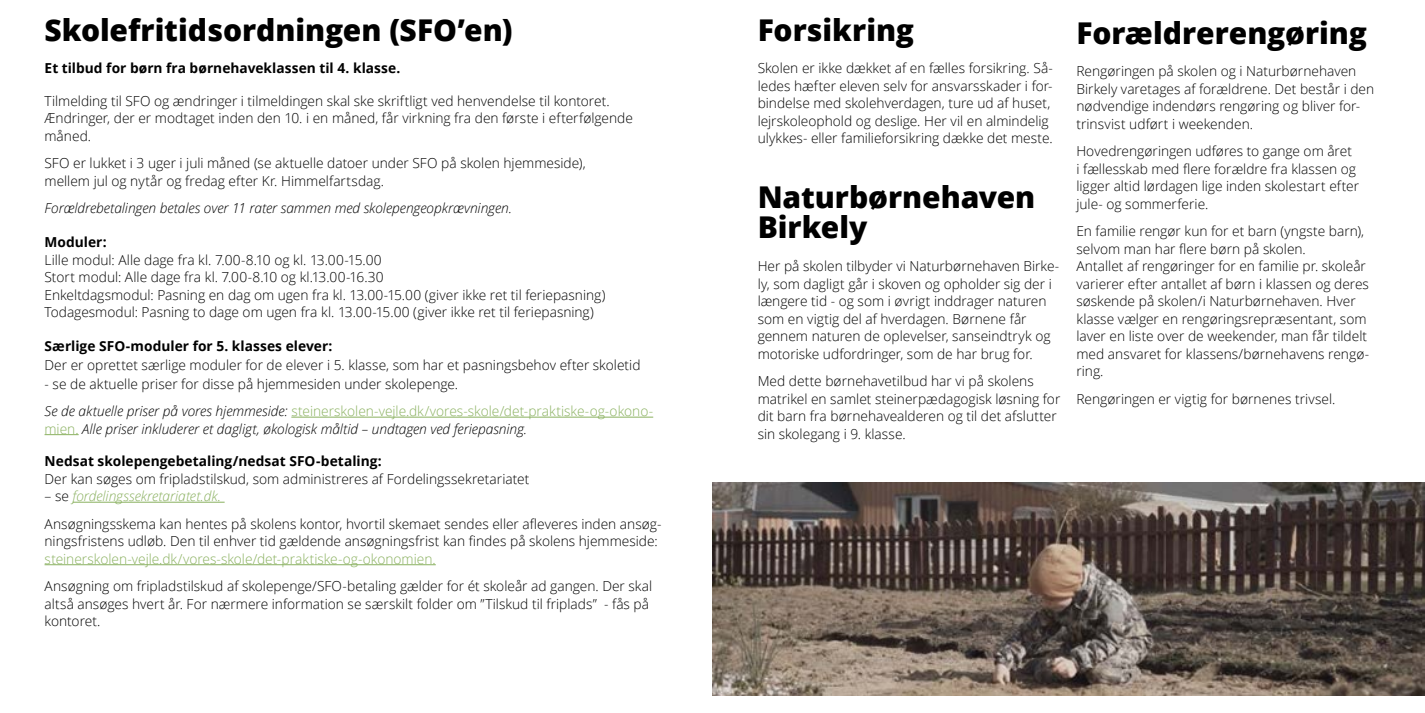
<style>
.page{position:relative;width:1425px;height:713px;background:#fff}
.page>*{position:absolute;margin:0;border:0;box-sizing:border-box;transform-origin:0 0}
.t1{font:800 30px/30px "Open Sans";color:#000}
.t2{font:300 13.75px/17.5px "Open Sans";color:#000}
.t3{font:300 13.75px/27.5px "Open Sans";color:#89b05e}
.t4{font:italic 300 13.75px "Open Sans";letter-spacing:-.005em;color:#000}
.t5{font:700 13.75px "Open Sans";letter-spacing:.005em;color:#000}
.s1{color:#000}
.s2{font-style:italic;color:#000}
.s3{font-style:normal;color:#89b05e}
.s4{font-style:italic;color:#89b05e}
</style>
<div class="page">
<hr style="left:291px;top:417px;width:362px;height:1px;background:#89b05e">
<hr style="left:45px;top:434px;width:34px;height:1px;background:#89b05e">
<hr style="left:73px;top:502px;width:152px;height:1px;background:#89b05e">
<hr style="left:45px;top:564px;width:391px;height:1px;background:#89b05e">
<img style="left:712px;top:483px;width:713px;height:212px">
<h1 class="t1" style="left:45px;top:13px;width:470px">Skolefritidsordningen (SFO’en)</h1>
<p class="t5" style="left:45px;top:59px;width:357px">Et tilbud for børn fra børnehaveklassen til 4. klasse.</p>
<p class="t2" style="left:45px;top:92px;width:590px">Tilmelding til SFO og ændringer i tilmeldingen skal ske skriftligt ved henvendelse til kontoret.<br>Ændringer, der er modtaget inden den 10. i en måned, får virkning fra den første i efterfølgende måned.</p>
<p class="t2" style="left:45px;top:154px;width:543px">SFO er lukket i 3 uger i juli måned (se aktuelle datoer under SFO på skolen hjemmeside), mellem jul og nytår og fredag efter Kr. Himmelfartsdag.</p>
<p class="t4" style="left:45px;top:199px;width:469px">Forældrebetalingen betales over 11 rater sammen med skolepengeopkrævningen.</p>
<p class="t5" style="left:45px;top:232px;width:64px">Moduler:</p>
<p class="t2" style="left:45px;top:250px;width:562px">Lille modul: Alle dage fra kl. 7.00-8.10 og kl. 13.00-15.00<br>Stort modul: Alle dage fra kl. 7.00-8.10 og kl.13.00-16.30<br>Enkeltdagsmodul: Pasning en dag om ugen fra kl. 13.00-15.00 (giver ikke ret til feriepasning)<br>Todagesmodul: Pasning to dage om ugen fra kl. 13.00-15.00 (giver ikke ret til feriepasning)</p>
<p class="t5" style="left:45px;top:336px;width:289px">Særlige SFO-moduler for 5. klasses elever:</p>
<p class="t2" style="left:45px;top:356px;width:598px">Der er oprettet særlige moduler for de elever i 5. klasse, som har et pasningsbehov efter skoletid</p>
<p class="t3" style="left:45px;top:369px;width:610px"><span class="s1">- se de aktuelle priser for disse på hjemmesiden under skolepenge.<br></span><span class="s2">Se de aktuelle priser på vores hjemmeside:</span> steinerskolen-vejle.dk/vores-skole/det-praktiske-og-okono-</p>
<p class="t4" style="left:45px;top:419px;width:484px"><span class="s3">mien.</span> Alle priser inkluderer et dagligt, økologisk måltid – undtagen ved feriepasning.</p>
<p class="t5" style="left:45px;top:451px;width:339px">Nedsat skolepengebetaling/nedsat SFO-betaling:</p>
<p class="t2" style="left:45px;top:469px;width:486px">Der kan søges om fripladstilskud, som administreres af Fordelingssekretariatet</p>
<p class="t2" style="left:45px;top:482px;width:618px;line-height:27.5px">– se <span class="s4">fordelingssekretariatet.dk.<br></span>Ansøgningsskema kan hentes på skolens kontor, hvortil skemaet sendes eller afleveres inden ansøg-</p>
<p class="t2" style="left:45px;top:532px;width:615px">ningsfristens udløb. Den til enhver tid gældende ansøgningsfrist kan findes på skolens hjemmeside:</p>
<p class="t3" style="left:45px;top:544px;width:393px">steinerskolen-vejle.dk/vores-skole/det-praktiske-og-okonomien.</p>
<p class="t2" style="left:45px;top:577px;width:609px">Ansøgning om fripladstilskud af skolepenge/SFO-betaling gælder for ét skoleår ad gangen. Der skal altså ansøges hvert år. For nærmere information se særskilt folder om ”Tilskud til friplads” - fås på kontoret.</p>
<h1 class="t1" style="left:758px;top:13px;width:158px">Forsikring</h1>
<p class="t2" style="left:758px;top:59px;width:297px">Skolen er ikke dækket af en fælles forsikring. Så&shy;ledes hæfter eleven selv for ansvarsskader i for&shy;bindelse med skolehverdagen, ture ud af huset, lejrskoleophold og deslige. Her vil en almindelig ulykkes- eller familieforsikring dække det meste.</p>
<h1 class="t1" style="left:758px;top:181px;width:279px">Naturbørnehaven<br>Birkely</h1>
<p class="t2" style="left:758px;top:257px;width:303px">Her på skolen tilbyder vi Naturbørnehaven Birke&shy;ly, som dagligt går i skoven og opholder sig der i længere tid - og som i øvrigt inddrager naturen som en vigtig del af hverdagen. Børnene får gennem naturen de oplevelser, sanseindtryk og motoriske udfordringer, som de har brug for.</p>
<p class="t2" style="left:758px;top:372px;width:304px">Med dette børnehavetilbud har vi på skolens matrikel en samlet steinerpædagogisk løsning for dit barn fra børnehavealderen og til det afslutter sin skolegang i 9. klasse.</p>
<h1 class="t1" style="left:1076px;top:16px;width:292px">Forældrerengøring</h1>
<p class="t2" style="left:1076px;top:62px;width:299px">Rengøringen på skolen og i Naturbørnehaven Birkely varetages af forældrene. Det består i den nødvendige indendørs rengøring og bliver for&shy;trinsvist udført i weekenden.</p>
<p class="t2" style="left:1076px;top:142px;width:284px">Hovedrengøringen udføres to gange om året<br>i fællesskab med flere forældre fra klassen og ligger altid lørdagen lige inden skolestart efter jule- og sommerferie.</p>
<p class="t2" style="left:1076px;top:222px;width:294px">En familie rengør kun for et barn (yngste barn), selvom man har flere børn på skolen.<br>Antallet af rengøringer for en familie pr. skoleår varierer efter antallet af børn i klassen og deres søskende på skolen/i Naturbørnehaven. Hver klasse vælger en rengøringsrepræsentant, som laver en liste over de weekender, man får tildelt med ansvaret for klassens/børnehavens rengø&shy;ring.</p>
<p class="t2" style="left:1076px;top:389px;width:261px">Rengøringen er vigtig for børnenes trivsel.</p>
</div>
